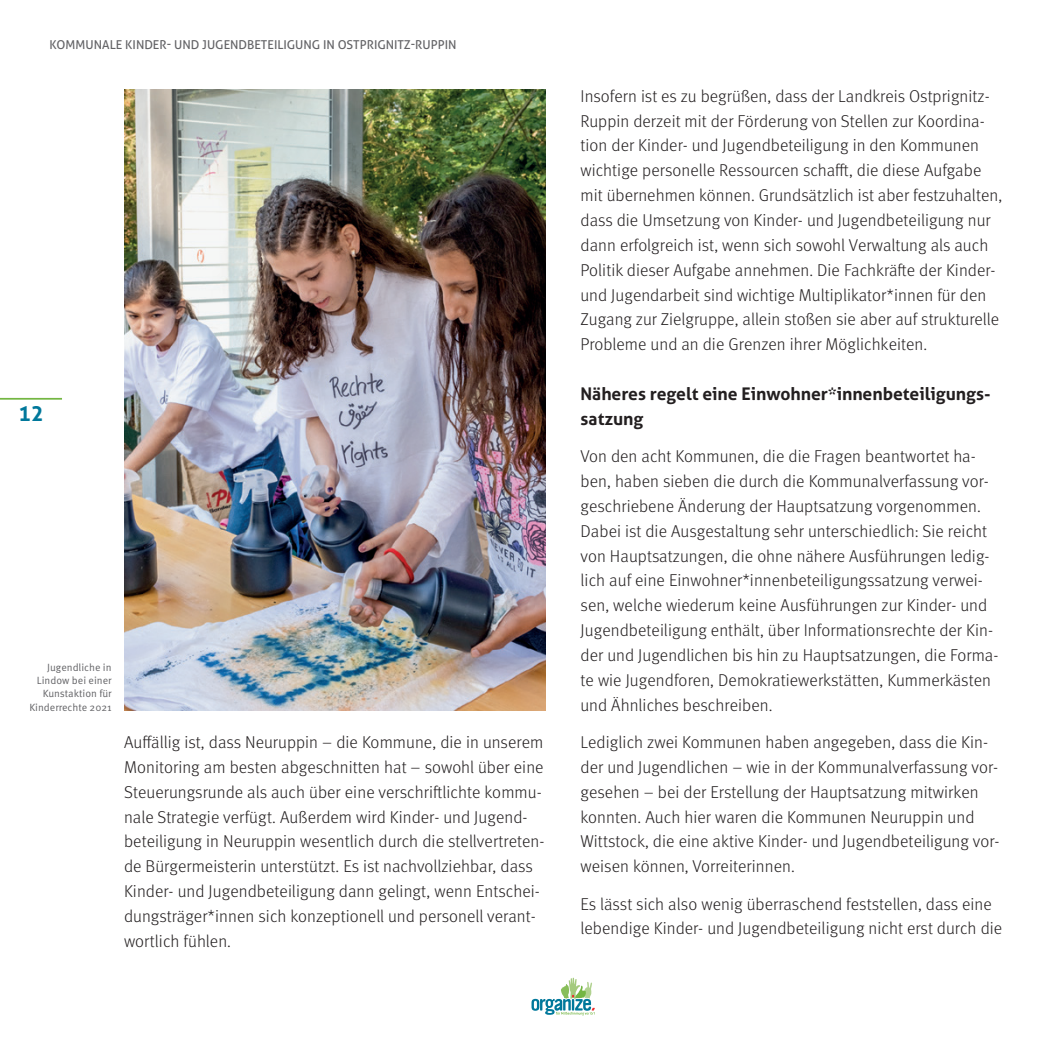
<style>
.page{position:relative;width:1042px;height:1042px;background:#fff}
.page>*{position:absolute;margin:0;border:0;box-sizing:border-box;transform-origin:0 0}
.t1{font:700 21px "Aller";color:#00789b}
.t2{font:700 17.5px/24.8px "Aller";color:#231f20}
.t3{font:300 17.15px/24.8px "Meta Pro";letter-spacing:.005em;color:#231f20}
.t4{font:12.25px "Aller";color:#636366}
.t5{font:10.5px/13.3px "Meta Pro Norm";color:#636366;text-align:right}
</style>
<div class="page">
<svg style="left:531px;top:977px;width:64px;height:38px"></svg>
<hr style="left:0;top:398px;width:62px;height:2px;background:#74b643">
<img style="left:124px;top:89px;width:422px;height:622px">
<p class="t4" style="left:50px;top:37px;width:408px">KOMMUNALE KINDER- UND JUGENDBETEILIGUNG IN OSTPRIGNITZ-RUPPIN</p>
<p class="t1" style="left:18px;top:400px;width:27px">12</p>
<p class="t5" style="left:29px;top:660px;width:84px">Jugendliche in<br>Lindow bei einer<br>Kunstaktion für<br>Kinderrechte 2021</p>
<p class="t3" style="left:124px;top:729px;width:422px">Auffällig ist, dass Neuruppin – die Kommune, die in unserem Monitoring am besten abgeschnitten hat – sowohl über eine Steuerungsrunde als auch über eine verschriftlichte kommu&shy;nale Strategie verfügt. Außerdem wird Kinder- und Jugend&shy;beteiligung in Neuruppin wesentlich durch die stellvertreten&shy;de Bürgermeisterin unterstützt. Es ist nachvollziehbar, dass Kinder- und Jugendbeteiligung dann gelingt, wenn Entschei&shy;dungsträger*innen sich konzeptionell und personell verant&shy;wortlich fühlen.</p>
<p class="t3" style="left:580px;top:83px;width:423px">Insofern ist es zu begrüßen, dass der Landkreis Ostprignitz-Ruppin derzeit mit der Förderung von Stellen zur Koordina&shy;tion der Kinder- und Jugendbeteiligung in den Kommunen wichtige personelle Ressourcen schafft, die diese Aufgabe mit übernehmen können. Grundsätzlich ist aber festzuhalten, dass die Umsetzung von Kinder- und Jugendbeteiligung nur dann erfolgreich ist, wenn sich sowohl Verwaltung als auch Politik dieser Aufgabe annehmen. Die Fachkräfte der Kinder&shy;und Jugendarbeit sind wichtige Multiplikator*innen für den Zugang zur Zielgruppe, allein stoßen sie aber auf strukturelle Probleme und an die Grenzen ihrer Möglichkeiten.</p>
<p class="t2" style="left:580px;top:381px;width:411px">Näheres regelt eine Einwohner*innenbeteiligungs&shy;satzung</p>
<p class="t3" style="left:580px;top:443px;width:419px">Von den acht Kommunen, die die Fragen beantwortet ha&shy;ben, haben sieben die durch die Kommunalverfassung vor&shy;geschriebene Änderung der Hauptsatzung vorgenommen.<br>Dabei ist die Ausgestaltung sehr unterschiedlich: Sie reicht von Hauptsatzungen, die ohne nähere Ausführungen ledig&shy;lich auf eine Einwohner*innenbeteiligungssatzung verwei&shy;sen, welche wiederum keine Ausführungen zur Kinder- und Jugendbeteiligung enthält, über Informationsrechte der Kin&shy;der und Jugendlichen bis hin zu Hauptsatzungen, die Forma&shy;te wie Jugendforen, Demokratiewerkstätten, Kummerkästen und Ähnliches beschreiben.</p>
<p class="t3" style="left:580px;top:729px;width:420px">Lediglich zwei Kommunen haben angegeben, dass die Kin&shy;der und Jugendlichen – wie in der Kommunalverfassung vor&shy;gesehen – bei der Erstellung der Hauptsatzung mitwirken konnten. Auch hier waren die Kommunen Neuruppin und Wittstock, die eine aktive Kinder- und Jugendbeteiligung vor&shy;weisen können, Vorreiterinnen.</p>
<p class="t3" style="left:580px;top:890px;width:423px">Es lässt sich also wenig überraschend feststellen, dass eine lebendige Kinder- und Jugendbeteiligung nicht erst durch die</p>
</div>
